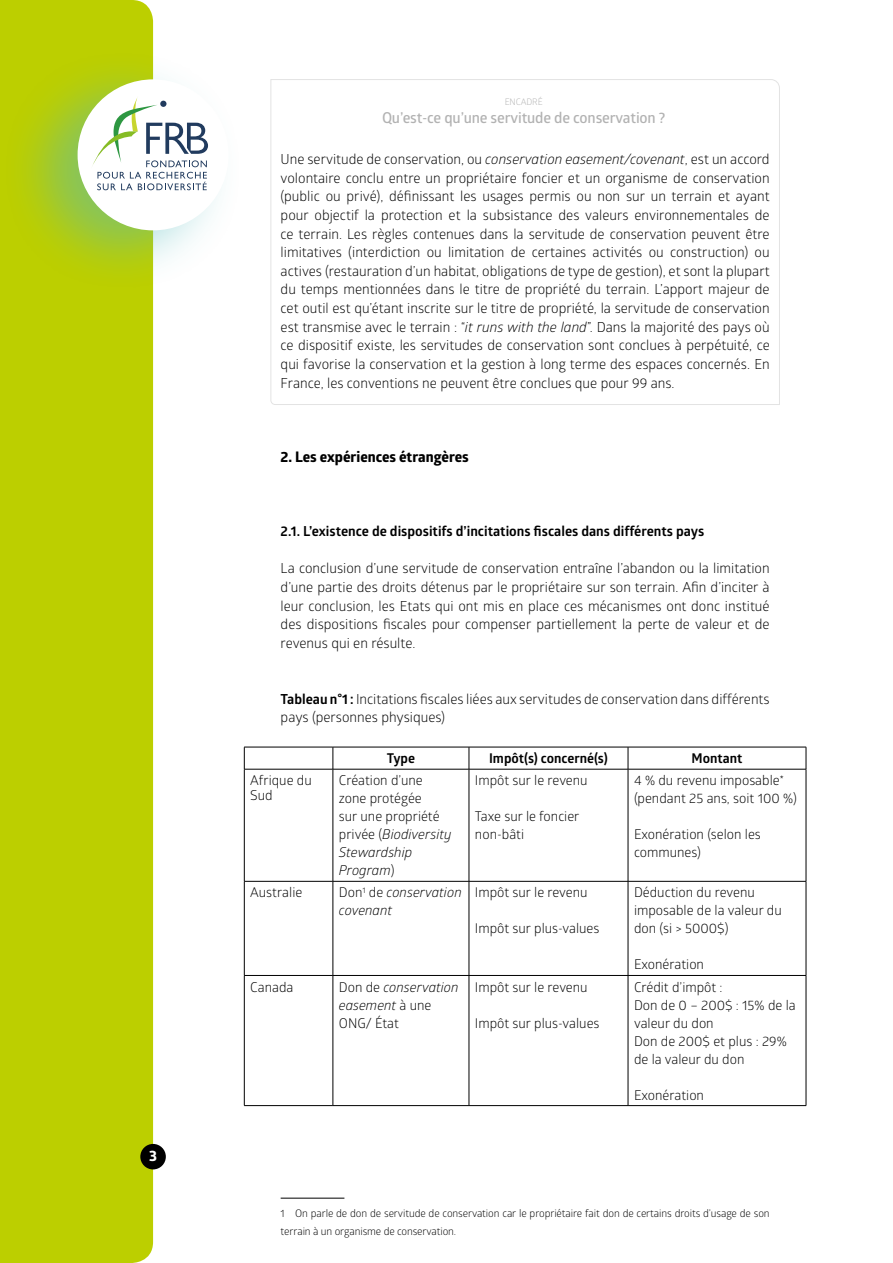
<style>
.page{position:relative;width:893px;height:1263px;background:#fff}
.page>*{position:absolute;margin:0;border:0;box-sizing:border-box;transform-origin:0 0}
.t1{font:600 15px "Glober";letter-spacing:-.01em;color:#b2b2b2}
.t2{font:700 14.85px "Globerx";color:#fff}
.t3{font:700 14.7px "Globerx";color:#000}
.t4{font:13.8px/18.6px "Glober";color:#000;text-align:justify}
.t5{font:700 13.8px "Glober";color:#000}
.t6{font:13.5px/18px "Glober";color:#000}
.t7{font:italic 13.5px/18px "Glober";color:#000}
.t8{font:700 13.5px "Glober";color:#000}
.t9{font:10.5px/18.6px "Glober";letter-spacing:-.01em;color:#000}
.t10{font:9px "Glober";letter-spacing:-.01em;color:#b2b2b2}
.s1{font-style:italic}
.s2{font-weight:700}
.s3{font-style:normal}
</style>
<div class="page">
<div style="left:0;top:0;width:153px;height:1263px;background:#bccf00"></div>
<div style="left:1px;top:49px;width:244px;height:243px;background:#51babc;opacity:.5"></div>
<div style="left:78px;top:79px;width:151px;height:151px;background:#fff;border-radius:50%"></div>
<svg style="left:91px;top:96px;width:117px;height:94px"></svg>
<div style="left:140px;top:1144px;width:26px;height:25px;background:#000;border-radius:50%"></div>
<hr style="left:244px;top:747px;width:89px;height:1px;background:#000">
<svg style="left:244px;top:747px;width:1px;height:22px"></svg>
<hr style="left:333px;top:747px;width:136px;height:1px;background:#000">
<svg style="left:333px;top:747px;width:1px;height:22px"></svg>
<hr style="left:469px;top:747px;width:159px;height:1px;background:#000">
<svg style="left:469px;top:747px;width:1px;height:22px"></svg>
<hr style="left:628px;top:747px;width:178px;height:1px;background:#000">
<svg style="left:628px;top:747px;width:1px;height:22px"></svg>
<svg style="left:806px;top:747px;width:1px;height:22px"></svg>
<hr style="left:244px;top:769px;width:89px;height:1px;background:#000">
<hr style="left:244px;top:769px;width:1px;height:112px;background:#000">
<hr style="left:333px;top:769px;width:136px;height:1px;background:#000">
<hr style="left:333px;top:769px;width:1px;height:112px;background:#000">
<hr style="left:469px;top:769px;width:159px;height:1px;background:#000">
<hr style="left:469px;top:769px;width:1px;height:112px;background:#000">
<hr style="left:628px;top:769px;width:178px;height:1px;background:#000">
<hr style="left:628px;top:769px;width:1px;height:112px;background:#000">
<hr style="left:806px;top:769px;width:1px;height:112px;background:#000">
<hr style="left:244px;top:881px;width:89px;height:1px;background:#000">
<hr style="left:244px;top:881px;width:1px;height:94px;background:#000">
<hr style="left:333px;top:881px;width:136px;height:1px;background:#000">
<hr style="left:333px;top:881px;width:1px;height:94px;background:#000">
<hr style="left:469px;top:881px;width:159px;height:1px;background:#000">
<hr style="left:469px;top:881px;width:1px;height:94px;background:#000">
<hr style="left:628px;top:881px;width:178px;height:1px;background:#000">
<hr style="left:628px;top:881px;width:1px;height:94px;background:#000">
<hr style="left:806px;top:881px;width:1px;height:94px;background:#000">
<hr style="left:244px;top:975px;width:89px;height:1px;background:#000">
<hr style="left:244px;top:976px;width:1px;height:129px;background:#000">
<hr style="left:333px;top:975px;width:136px;height:1px;background:#000">
<hr style="left:333px;top:976px;width:1px;height:129px;background:#000">
<hr style="left:469px;top:975px;width:159px;height:1px;background:#000">
<hr style="left:469px;top:976px;width:1px;height:129px;background:#000">
<hr style="left:628px;top:975px;width:178px;height:1px;background:#000">
<hr style="left:628px;top:976px;width:1px;height:129px;background:#000">
<hr style="left:806px;top:976px;width:1px;height:129px;background:#000">
<hr style="left:244px;top:1105px;width:89px;height:1px;background:#000">
<hr style="left:333px;top:1105px;width:136px;height:1px;background:#000">
<hr style="left:469px;top:1105px;width:159px;height:1px;background:#000">
<hr style="left:628px;top:1105px;width:178px;height:1px;background:#000">
<hr style="left:281px;top:1198px;width:63px;height:1px;background:#000">
<svg style="left:270px;top:79px;width:510px;height:326px"></svg>
<p class="t2" style="left:149px;top:1145px;width:9px">3</p>
<p class="t10" style="left:505px;top:95px;width:39px">ENCADRÉ</p>
<p class="t1" style="left:382px;top:107px;width:285px">Qu’est-ce qu’une servitude de conservation ?</p>
<p class="t4" style="left:281px;top:149px;width:491px">Une servitude de conservation, ou <span class="s1">conservation easement/covenant</span>, est un accord volontaire conclu entre un propriétaire foncier et un organisme de conservation (public ou privé), définissant les usages permis ou non sur un terrain et ayant pour objectif la protection et la subsistance des valeurs environnementales de ce terrain. Les règles contenues dans la servitude de conservation peuvent être limitatives (interdiction ou limitation de certaines activités ou construction) ou actives (restauration d’un habitat, obligations de type de gestion), et sont la plupart du temps mentionnées dans le titre de propriété du terrain. L’apport majeur de cet outil est qu’étant inscrite sur le titre de propriété, la servitude de conservation est transmise avec le terrain : “<span class="s1">it runs with the land</span>”. Dans la majorité des pays où ce dispositif existe, les servitudes de conservation sont conclues à perpétuité, ce qui favorise la conservation et la gestion à long terme des espaces concernés. En France, les conventions ne peuvent être conclues que pour 99 ans.</p>
<p class="t3" style="left:281px;top:446px;width:190px">2. Les expériences étrangères</p>
<p class="t5" style="left:281px;top:522px;width:425px">2.1. L’existence de dispositifs d’incitations fiscales dans différents pays</p>
<p class="t4" style="left:281px;top:559px;width:491px">La conclusion d’une servitude de conservation entraîne l’abandon ou la limitation d’une partie des droits détenus par le propriétaire sur son terrain. Afin d’inciter à leur conclusion, les Etats qui ont mis en place ces mécanismes ont donc institué des dispositions fiscales pour compenser partiellement la perte de valeur et de revenus qui en résulte.</p>
<p class="t4" style="left:281px;top:689px;width:490px"><span class="s2">Tableau n°1 :</span> Incitations fiscales liées aux servitudes de conservation dans différents pays (personnes physiques)</p>
<p class="t8" style="left:387px;top:749px;width:30px">Type</p>
<p class="t8" style="left:489px;top:749px;width:120px">Impôt(s) concerné(s)</p>
<p class="t8" style="left:692px;top:749px;width:52px">Montant</p>
<p class="t6" style="left:250px;top:772px;width:63px;line-height:15px">Afrique du<br>Sud</p>
<p class="t6" style="left:339px;top:771px;width:114px">Création d’une zone protégée<br>sur une propriété privée (<span class="s1">Biodiversity<br>Stewardship<br>Program</span>)</p>
<p class="t6" style="left:475px;top:771px;width:114px">Impôt sur le revenu</p>
<p class="t6" style="left:634px;top:771px;width:165px">4 % du revenu imposable* (pendant 25 ans, soit 100 %)</p>
<p class="t6" style="left:634px;top:825px;width:128px">Exonération (selon les communes)</p>
<p class="t6" style="left:475px;top:807px;width:106px">Taxe sur le foncier non-bâti</p>
<p class="t6" style="left:250px;top:883px;width:53px">Australie</p>
<p class="t7" style="left:339px;top:883px;width:124px"><span class="s3">Don</span><sup>1</sup> <span class="s3">de</span> conservation covenant</p>
<p class="t6" style="left:475px;top:883px;width:114px">Impôt sur le revenu</p>
<p class="t6" style="left:475px;top:919px;width:126px">Impôt sur plus-values</p>
<p class="t6" style="left:250px;top:977px;width:45px">Canada</p>
<p class="t7" style="left:339px;top:977px;width:121px"><span class="s3">Don de</span> conservation easement <span class="s3">à une<br>ONG/ État</span></p>
<p class="t6" style="left:475px;top:977px;width:114px">Impôt sur le revenu</p>
<p class="t6" style="left:475px;top:1013px;width:126px">Impôt sur plus-values</p>
<p class="t6" style="left:634px;top:883px;width:149px">Déduction du revenu imposable de la valeur du don (si &gt; 5000$)</p>
<p class="t6" style="left:634px;top:955px;width:71px">Exonération</p>
<p class="t6" style="left:634px;top:977px;width:163px">Crédit d’impôt :<br>Don de 0 – 200$ : 15% de la valeur du don<br>Don de 200$ et plus : 29% de la valeur du don</p>
<p class="t6" style="left:634px;top:1085px;width:71px">Exonération</p>
<p class="t9" style="left:281px;top:1203px;width:491px">1 On parle de don de servitude de conservation car le propriétaire fait don de certains droits d’usage de son terrain à un organisme de conservation.</p>
</div>
